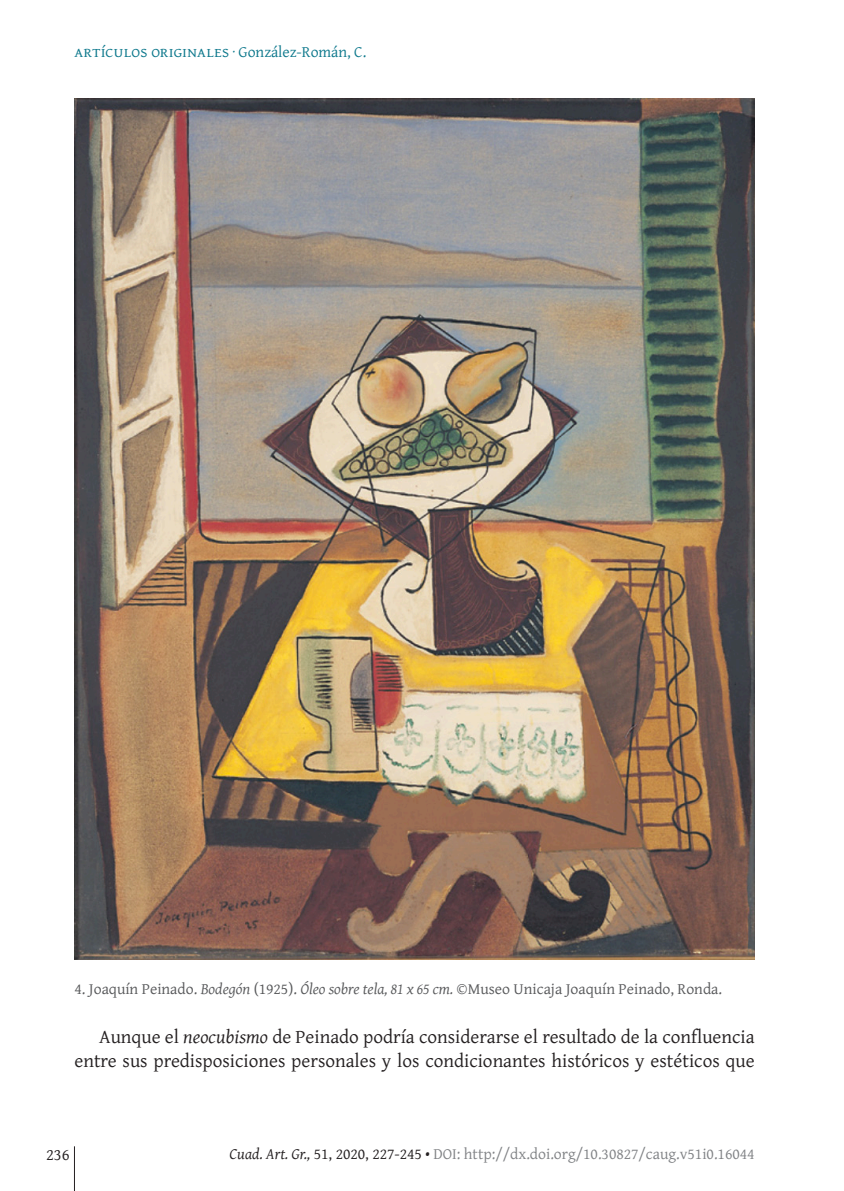
<style>
.page{position:relative;width:844px;height:1191px;background:#fff}
.page>*{position:absolute;margin:0;border:0;box-sizing:border-box;transform-origin:0 0}
.t1{font:19.25px/24.5px "Gentium Plus";color:#231f20;text-align:right}
.t2{font:16.62px "Gentium Plus";color:#231f20}
.piedefoto{font:15.75px "Gentium Plus";color:#57585a}
.t3{font:15.75px "Gentium Plus";color:#808285}
.t4{font:15.75px "Gentium Plus";letter-spacing:.02em;color:#0d788c}
.s1{font-style:italic}
.s2{font-style:italic;color:#231f20}
.s3{color:#231f20}
</style>
<div class="page">
<hr style="left:74px;top:1146px;width:1px;height:45px;background:#231f20">
<img style="left:74px;top:98px;width:680px;height:861px">
<p class="t4" style="left:74px;top:37px;width:293px">artículos originales · González-Román, C.</p>
<p class="piedefoto" style="left:74px;top:973px;width:649px">4. Joaquín Peinado. <span class="s1">Bodegón</span> (1925). <span class="s1">Óleo sobre tela, 81 x 65 cm.</span> ©Museo Unicaja Joaquín Peinado, Ronda.</p>
<p class="t1" style="left:74px;top:1023px;width:681px">Aunque el <span class="s1">neocubismo</span> de Peinado podría considerarse el resultado de la confluencia entre sus predisposiciones personales y los condicionantes históricos y estéticos que</p>
<p class="t2" style="left:46px;top:1138px;width:25px">236</p>
<p class="t3" style="left:229px;top:1138px;width:526px"><span class="s2">Cuad. Art. Gr.,</span> <span class="s3">51, 2020, 227-245 •</span> DOI: http://dx.doi.org/10.30827/caug.v51i0.16044</p>
</div>
